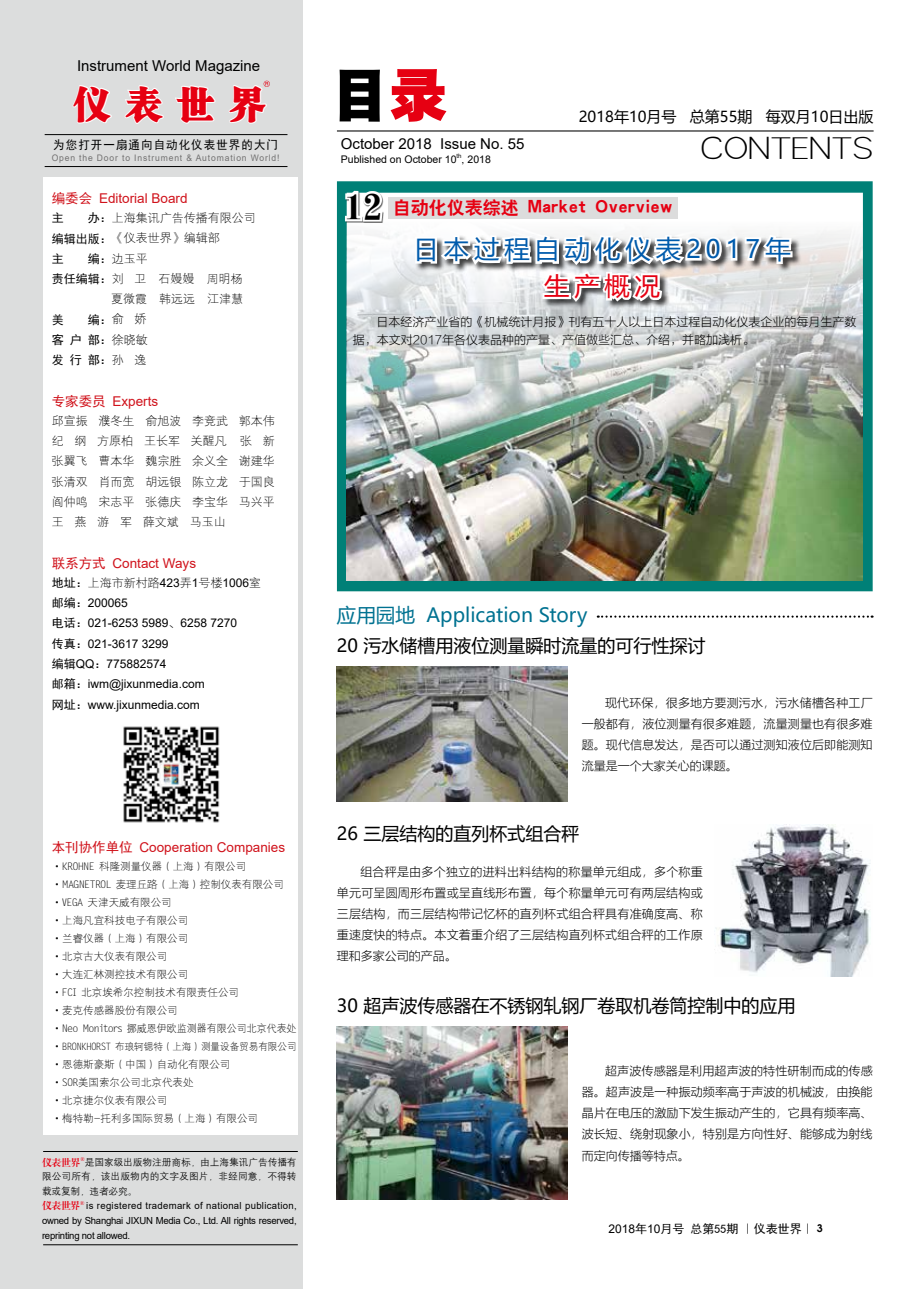
<style>
.page{position:relative;width:919px;height:1289px;background:#fff}
.page>*{position:absolute;margin:0;border:0;box-sizing:border-box;transform-origin:0 0}
.t1{font:58.5px "H Yb 0 gj";color:#000}
.t2{font:39px "H Ya 0 gj";color:#e60012}
.t3{font:33px "H Yg 1 gj";color:#000;scale:1.2 1}
.t4{font:25.2px "Microsoft Ya Hei";letter-spacing:.2em;color:#005bac}
.t5{font:25.2px "Microsoft Ya Hei";color:#e60012}
.t6{font:19.5px "Microsoft Ya Hei";color:#007291}
.t7{font:18px "Microsoft Ya Hei";color:#000}
.t8{font:18px "H Yb 2 gj";color:#e60012}
.t9{font:15px "Arial";color:#000}
.t10{font:15px "Microsoft Ya Hei";color:#000}
.t11{font:13.5px "Arial";color:#d0121b}
.t12{font:300 12px/21px "Microsoft Ya Hei";letter-spacing:.01em;color:#000;text-align:justify}
.t13{font:12px/20.2px "FZXDXJW GB1 0";color:#000}
.t14{font:12px/20.2px "Arial";color:#000}
.t15{font:12px/18px "FZLTKHK GBK1 0";color:#000}
.t16{font:12px "Sim Hei";color:#000}
.t17{font:12px/20.2px "Sim Hei";letter-spacing:.1em;color:#000;text-align:justify}
.t18{font:12px "Sim Hei";letter-spacing:.1em;color:#000;scale:.95 1}
.t19{font:10.5px/18px "FZXDXJW GB1 0";color:#000}
.t20{font:10.5px "Arial";color:#000}
.t21{font:10.05px "FZXDXJW GB1 0";color:#000;scale:.95 1}
.t22{font:9.75px/14.7px "Arial";letter-spacing:-.025em;color:#000;text-align:justify}
.t23{font:9.75px/14.7px "H Yg 2 gj";letter-spacing:-.015em;color:#000;text-align:justify}
.t24{font:9.75px "FZXBSJW GB1 0";color:#e60012}
.t25{font:9px "Arial";letter-spacing:.1em;color:#727171;scale:.95 1}
.t26{font:6.15px "Arial";color:#000}
.t27{font:5.7px "Times New Roman";color:#e60012}
.s1{font-family:"Sim Hei"}
.s2{font-family:"Adobe Song Std";font-weight:300}
.s3{font-family:"FZXDXJW GB1 0"}
.s4{font-family:"Arial"}
.s5{font-size:10.5px}
.s6{font-family:"FZXBSJW GB1 0";color:#e60012}
.s7{color:#e60012}
.s8{font-family:"H Ya 4 gj";font-size:37.5px;color:#000}
.s9{font-family:"Sim Sun"}
.s10{font-family:"Avant Garde";font-weight:600;font-size:10.5px}
</style>
<div class="page">
<hr style="left:337px;top:130px;width:536px;height:1px;background:#000">
<div style="left:0;top:0;width:302px;height:1288px;background:#dcdddd"></div>
<div style="left:43px;top:177px;width:255px;height:957px;background:#fff"></div>
<hr style="left:45px;top:134px;width:242px;height:1px;background:#000">
<hr style="left:45px;top:166px;width:242px;height:1px;background:#000">
<svg style="left:72px;top:85px;width:41px;height:83px"></svg>
<svg style="left:124px;top:85px;width:40px;height:39px"></svg>
<svg style="left:175px;top:85px;width:41px;height:39px"></svg>
<svg style="left:229px;top:81px;width:41px;height:43px"></svg>
<hr style="left:43px;top:1151px;width:255px;height:1px;background:#000">
<hr style="left:43px;top:1244px;width:255px;height:1px;background:#000">
<img style="left:123px;top:726px;width:97px;height:97px">
<svg style="left:337px;top:181px;width:535px;height:410px;background:#259188"></svg>
<svg style="left:597px;top:615px;width:275px;height:2px"></svg>
<img style="left:347px;top:221px;width:515px;height:359px">
<div style="left:415px;top:234px;width:386px;height:75px;background:#000;opacity:.75"></div>
<svg style="left:413px;top:130px;width:381px;height:175px"></svg>
<div style="left:388px;top:198px;width:290px;height:21px;background:#dcdcdc"></div>
<svg style="left:343px;top:188px;width:42px;height:68px"></svg>
<img style="left:337px;top:666px;width:231px;height:136px">
<img style="left:714px;top:824px;width:157px;height:152px">
<img style="left:337px;top:1026px;width:231px;height:173px">
<p class="t9" style="left:77px;top:55px;width:185px">Instrument World Magazine</p>
<h2 class="t2" style="left:72px;top:85px;width:196px">仪表世界</h2>
<p class="t18" style="left:53px;top:139px;width:238px">为您打开一扇通向自动化仪表世界的大门</p>
<p class="t25" style="left:52px;top:151px;width:241px">Open the Door to Instrument &amp; Automation World!</p>
<p class="t11" style="left:52px;top:189px;width:137px"><span class="s1">编委会</span> Editorial Board</p>
<p class="t17" style="left:52px;top:208px;width:13px">主</p>
<p class="t13" style="left:52px;top:208px;width:206px;text-indent:36px"><span class="s1">办：</span>上海集讯广告传播有限公司<span class="s1">编辑出版：</span>《仪表世界》编辑部</p>
<p class="t17" style="left:52px;top:248px;width:13px">主</p>
<p class="t13" style="left:88px;top:249px;width:62px"><span class="s1">编：</span>边玉平</p>
<p class="t13" style="left:52px;top:269px;width:192px"><span class="s1">责任编辑：</span>刘 卫 石<span class="s2">嫚嫚</span> 周明杨</p>
<p class="t13" style="left:111px;top:289px;width:133px">夏微霞 韩远远 江津慧</p>
<p class="t17" style="left:52px;top:309px;width:13px">美</p>
<p class="t17" style="left:52px;top:309px;width:97px;text-indent:36px">编：<span class="s3">俞 娇</span>客户部：<span class="s3">徐晓敏</span>发行部：<span class="s3">孙 逸</span></p>
<p class="t11" style="left:52px;top:392px;width:108px"><span class="s1">专家委员</span> Experts</p>
<p class="t13" style="left:52px;top:411px;width:225px;text-align:justify">邱宣振 濮冬生 俞旭波 李竞武 郭本伟纪 纲 方原柏 王长军 关醒凡 张 新张翼飞 曹本华 魏宗胜 余义全 谢建华张清双 肖而宽 胡远银 陈立龙 于国良阎仲鸣 宋志平 张德庆 李宝华 马兴平王 燕 游 军 薛文斌 马玉山</p>
<p class="t11" style="left:52px;top:554px;width:146px"><span class="s1">联系方式</span> Contact Ways</p>
<p class="t13" style="left:52px;top:573px;width:211px"><span class="s1">地址：</span>上海市新村路<span class="s4">423</span>弄<span class="s4">1</span>号楼<span class="s4">1006</span>室</p>
<p class="t14" style="left:52px;top:592px;width:187px"><span class="s1">邮编：</span>200065<br><span class="s1">电话：</span>021-6253 5989<span class="s3">、</span>6258 7270<span class="s1">传真：</span>021-3617 3299<br><span class="s1">编辑</span>QQ<span class="s1">：</span>775882574<br><span class="s1">邮箱：</span>iwm@jixunmedia.com<br><span class="s1">网址：</span>www.jixunmedia.com</p>
<p class="t11" style="left:52px;top:838px;width:235px"><span class="s1">本刊协作单位</span> Cooperation Companies</p>
<p class="t19" style="left:52px;top:857px;width:246px">·KROHNE 科隆测量仪器（上海）有限公司·MAGNETROL 麦理丘路（上海）控制仪表有限公司·VEGA 天津天威有限公司<br>·上海凡宜科技电子有限公司<br>·兰睿仪器（上海）有限公司<br>·北京古大仪表有限公司<br>·大连汇林测控技术有限公司<br>·FCI 北京埃希尔控制技术有限责任公司<br>·麦克传感器股份有限公司<br>·Neo Monitors 挪威恩伊欧监测器有限公司北京代表处</p>
<p class="t21" style="left:52px;top:1040px;width:259px"><span class="s5">·</span>BRONKHORST 布琅轲锶特（上海）测量设备贸易有限公司</p>
<p class="t19" style="left:52px;top:1055px;width:208px">·恩德斯豪斯（中国）自动化有限公司·SOR美国索尔公司北京代表处<br>·北京捷尔仪表有限公司<br>·梅特勒-托利多国际贸易（上海）有限公司</p>
<p class="t23" style="left:42px;top:1154px;width:256px"><span class="s6">仪表世界</span><sup>®</sup>是国家级出版物注册商标，由上海集讯广告传播有限公司所有，该出版物内的文字及图片，非经同意，不得转载或复制，违者必究。</p>
<p class="t24" style="left:42px;top:1200px;width:40px">仪表世界</p>
<p class="t27" style="left:80px;top:1198px;width:6px">®</p>
<p class="t22" style="left:42px;top:1198px;width:256px;text-indent:44px">is registered trademark of national publication, owned by Shanghai JIXUN Media Co., Ltd. All rights reserved, reprinting not allowed.</p>
<h1 class="t1" style="left:330px;top:66px;width:119px">目<span class="s7">录</span></h1>
<p class="t9" style="left:341px;top:134px;width:185px">October 2018 Issue No. 55</p>
<p class="t20" style="left:341px;top:152px;width:117px">Published on October 10</p>
<p class="t26" style="left:456px;top:152px;width:7px">th</p>
<p class="t20" style="left:461px;top:152px;width:31px">, 2018</p>
<p class="t10" style="left:578px;top:107px;width:296px">2018年10月号 总第55期 每双月10日出版</p>
<h3 class="t3" style="left:700px;top:133px;width:146px">CONTENTS</h3>
<h3 class="t8" style="left:344px;top:199px;width:330px"><span class="s8">12</span> 自动化仪表综述 Market Overview</h3>
<h3 class="t4" style="left:413px;top:232px;width:378px">日本过程自动化仪表2017年</h3>
<h3 class="t5" style="left:544px;top:269px;width:118px">生产概况</h3>
<p class="t15" style="left:353px;top:313px;width:505px;text-indent:23px">日本经济产业省的《机械统计月报》刊有五十人以上日本过程自动化仪表企业的每月生产数据，本文对2017年各仪表品种的产量、产值做些汇总、介绍，并略加浅析。</p>
<h3 class="t6" style="left:337px;top:602px;width:252px">应用园地 Application Story</h3>
<h3 class="t7" style="left:337px;top:633px;width:370px">20 污水储槽用液位测量瞬时流量的可行性探讨</h3>
<p class="t12" style="left:581px;top:692px;width:292px;text-indent:23px">现代环保，很多地方要测污水，污水储槽各种工厂一般都有，液位测量有很多难题，流量测量也有很多难题。现代信息发达，是否可以通过测知液位后即能测知流量是一个大家关心的课题。</p>
<h3 class="t7" style="left:337px;top:821px;width:244px">26 三层结构的直列杯式组合秤</h3>
<p class="t12" style="left:337px;top:860px;width:367px;text-indent:23px">组合秤是由多个独立的进料出料结构的称量单元组成，多个称重单元可呈圆周形布置或呈直线形布置，每个称量单元可有两层结构或三层结构，而三层结构带记忆杯的直列杯式组合秤具有准确度高、称重速度快的特点。本文着重介绍了三层结构直列杯式组合秤的工作原理和多家公司的产品。</p>
<h3 class="t7" style="left:337px;top:993px;width:460px">30 超声波传感器在不锈钢轧钢厂卷取机卷筒控制中的应用</h3>
<p class="t12" style="left:581px;top:1060px;width:292px;text-indent:23px">超声波传感器是利用超声波的特性研制而成的传感器。超声波是一种振动频率高于声波的机械波，由换能晶片在电压的激励下发生振动产生的，它具有频率高、波长短、绕射现象小，特别是方向性好、能够成为射线而定向传播等特点。</p>
<p class="t16" style="left:608px;top:1222px;width:216px"><span class="s4">2018</span>年<span class="s4">10</span>月号 总第55期<span class="s9">｜</span>仪表世界<span class="s9">｜</span> <span class="s10">3</span></p>
</div>
